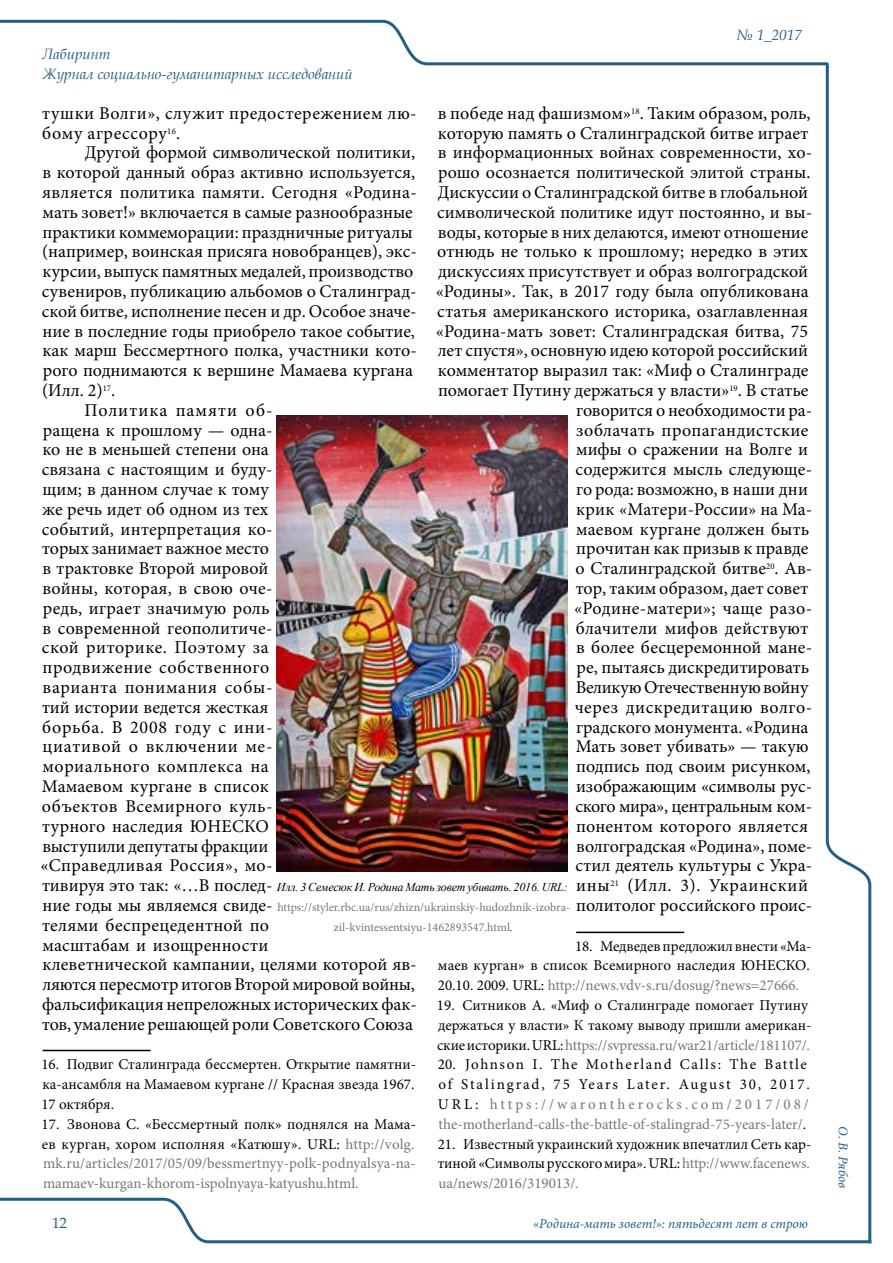
<style>
.page{position:relative;width:893px;height:1263px;background:#fff}
.page>*{position:absolute;margin:0;border:0;box-sizing:border-box;transform-origin:0 0}
.t1{font:18px/19.8px "Minion Pro";letter-spacing:.005em;color:#000;text-align:right}
.t2{font:18px/19.8px "Minion Pro";letter-spacing:.03em;color:#000}
.t3{font:18px "Minion Pro";letter-spacing:.035em;color:#000}
.t4{font:18px "Minion Pro";letter-spacing:.045em;color:#000}
.t5{font:18px "Minion Pro";letter-spacing:.04em;color:#000}
.t6{font:18px "Minion Pro";letter-spacing:.06em;color:#000}
.t7{font:15px/19.8px "Minion Pro";color:#000;text-align:justify}
.t8{font:15px/19.8px "Minion Pro";letter-spacing:.01em;color:#777;text-align:justify}
.t9{font:15px/19.8px "Minion Pro";letter-spacing:.105em;color:#777}
.t10{font:italic 15px/19.8px "Book Antiqua";color:#235f83}
.t11{font:15px "Book Antiqua";color:#235f83}
.t12{font:italic 13.5px "Minion Pro";color:#235f83}
.t13{font:12px/19.8px "Minion Pro";color:#777;text-align:center}
.t14{font:italic 12px "Times New Roman";letter-spacing:-.015em;color:#000}
.s1{color:#777}
.s2{color:#000}
.s3{font-family:"Times New Roman";font-style:italic;color:#000}
</style>
<div class="page">
<svg style="left:0;top:19px;width:824px;height:47px"></svg>
<svg style="left:824px;top:62px;width:48px;height:1134px"></svg>
<svg style="left:0;top:1196px;width:872px;height:48px"></svg>
<hr style="left:43px;top:1050px;width:108px;height:1px;background:#000">
<hr style="left:576px;top:932px;width:108px;height:1px;background:#000">
<img style="left:277px;top:416px;width:291px;height:455px">
<p class="t10" style="left:43px;top:44px;width:312px">Лабиринт<br>Журнал социально-гуманитарных исследований</p>
<p class="t10" style="left:736px;top:24px;width:67px">№ 1_2017</p>
<p class="t1" style="left:436px;top:103px;width:378px">в победе над фашизмом»<sup>18</sup>. Таким образом, роль, которую память о Сталинградской битве играет в информационных войнах современности, хо&shy;рошо осознается политической элитой страны.<br>Дискуссии о Сталинградской битве в глобальной символической политике идут постоянно, и вы&shy;воды, которые в них делаются, имеют отношение отнюдь не только к прошлому; нередко в этих дискуссиях присутствует и образ волгоградской «Родины». Так, в 2017 году была опубликована статья американского историка, озаглавленная «Родина-мать зовет: Сталинградская битва, 75 лет спустя», основную идею которой российский комментатор выразил так: «Миф о Сталинграде помогает Путину держаться у власти»<sup>19</sup>. В статье говорится о необходимости ра-<br>зоблачать пропагандистские<br>мифы о сражении на Волге и<br>содержится мысль следующе-<br>го рода: возможно, в наши дни<br>крик «Матери-России» на Ма-<br>маевом кургане должен быть<br>прочитан как призыв к правде<br>о Сталинградской битве<sup>20</sup>. Ав-<br>тор, таким образом, дает совет «Родине-матери»; чаще разо-<br>блачители мифов действуют<br>в более бесцеремонной мане-<br>ре, пытаясь дискредитировать<br>Великую Отечественную войну<br>через дискредитацию волго-<br>градского монумента. «Родина<br>Мать зовет убивать» — такую<br>подпись под своим рисунком,<br>изображающим «символы рус-<br>ского мира», центральным ком-<br>понентом которого является<br>волгоградская «Родина», поме-<br>стил деятель культуры с Укра-<br>ины<sup>21</sup> (Илл. 3). Украинский<br>политолог российского проис-</p>
<p class="t7" style="left:438px;top:936px;width:375px;text-indent:137px">18. Медведев предложил внести «Ма&shy;маев курган» в список Всемирного наследия ЮНЕСКО.<br>20.10. 2009. URL: <span class="s1">http://news.vdv-s.ru/dosug/?news=27666.</span></p>
<p class="t7" style="left:437px;top:995px;width:376px;text-align:left">19. Ситников А. «Миф о Сталинграде помогает Путину держаться у власти» К такому выводу пришли американ&shy;ские историки. URL: <span class="s1">https://svpressa.ru/war21/article/181107/.</span></p>
<p class="t9" style="left:438px;top:1055px;width:374px"><span class="s2">20. Johnson I. The Motherland Calls: The Battle of Stalingrad, 75 Years Later. August 30, 2017.<br>URL:</span> https://warontherocks.com/2017/08/ the-motherland-calls-the-battle-of-stalingrad-75-years-later/<span class="s2">.</span></p>
<p class="t7" style="left:438px;top:1134px;width:375px">21. Известный украинский художник впечатлил Сеть кар&shy;тиной «Символы русского мира». URL: <span class="s1">http://www.facenews. ua/news/2016/319013/.</span></p>
<p class="t2" style="left:42px;top:103px;width:376px">тушки Волги», служит предостережением лю&shy;бому агрессору<sup>16</sup>.</p>
<p class="t1" style="left:85px;top:143px;width:332px">Другой формой символической политики,</p>
<p class="t1" style="left:42px;top:163px;width:374px">в которой данный образ активно используется,</p>
<p class="t1" style="left:42px;top:182px;width:376px">является политика памяти. Сегодня «Родина-</p>
<p class="t1" style="left:42px;top:202px;width:372px">мать зовет!» включается в самые разнообразные</p>
<p class="t1" style="left:43px;top:222px;width:372px">практики коммеморации: праздничные ритуалы</p>
<p class="t1" style="left:42px;top:242px;width:376px">(например, воинская присяга новобранцев), экс-</p>
<p class="t1" style="left:42px;top:262px;width:372px">курсии, выпуск памятных медалей, производство</p>
<p class="t1" style="left:42px;top:281px;width:376px">сувениров, публикацию альбомов о Сталинград-</p>
<p class="t1" style="left:42px;top:301px;width:376px">ской битве, исполнение песен и др. Особое значе-</p>
<p class="t1" style="left:43px;top:321px;width:374px">ние в последние годы приобрело такое событие,</p>
<p class="t1" style="left:42px;top:341px;width:376px">как марш Бессмертного полка, участники кото-</p>
<p class="t1" style="left:43px;top:361px;width:372px">рого поднимаются к вершине Мамаева кургана</p>
<p class="t1" style="left:42px;top:380px;width:75px">(Илл. 2)<sup>17</sup>.</p>
<p class="t6" style="left:85px;top:398px;width:189px">Политика памяти об-</p>
<p class="t1" style="left:43px;top:420px;width:231px">ращена к прошлому — одна-</p>
<p class="t1" style="left:42px;top:440px;width:228px">ко не в меньшей степени она</p>
<p class="t1" style="left:42px;top:460px;width:232px">связана с настоящим и буду-</p>
<p class="t1" style="left:43px;top:479px;width:228px">щим; в данном случае к тому</p>
<p class="t1" style="left:42px;top:499px;width:228px">же речь идет об одном из тех</p>
<p class="t1" style="left:42px;top:519px;width:232px">событий, интерпретация ко-</p>
<p class="t1" style="left:42px;top:539px;width:229px">торых занимает важное место</p>
<p class="t1" style="left:42px;top:559px;width:228px">в трактовке Второй мировой</p>
<p class="t1" style="left:42px;top:578px;width:232px">войны, которая, в свою оче-</p>
<p class="t1" style="left:43px;top:598px;width:228px">редь, играет значимую роль</p>
<p class="t1" style="left:42px;top:618px;width:232px">в современной геополитиче-</p>
<p class="t2" style="left:42px;top:638px;width:229px">ской риторике. Поэтому за</p>
<p class="t2" style="left:43px;top:658px;width:228px">продвижение собственного</p>
<p class="t3" style="left:42px;top:675px;width:232px">варианта понимания собы-</p>
<p class="t1" style="left:42px;top:697px;width:228px">тий истории ведется жесткая</p>
<p class="t4" style="left:42px;top:715px;width:232px">борьба. В 2008 году с ини-</p>
<p class="t5" style="left:43px;top:735px;width:231px">циативой о включении ме-</p>
<p class="t3" style="left:42px;top:754px;width:228px">мориального комплекса на</p>
<p class="t1" style="left:42px;top:776px;width:228px">Мамаевом кургане в список</p>
<p class="t2" style="left:42px;top:796px;width:232px">объектов Всемирного куль-</p>
<p class="t1" style="left:42px;top:816px;width:228px">турного наследия ЮНЕСКО</p>
<p class="t1" style="left:42px;top:836px;width:228px">выступили депутаты фракции</p>
<p class="t1" style="left:40px;top:856px;width:234px">«Справедливая Россия», мо-</p>
<p class="t1" style="left:42px;top:875px;width:232px">тивируя это так: «…В послед-</p>
<p class="t1" style="left:43px;top:895px;width:231px">ние годы мы являемся свиде-</p>
<p class="t1" style="left:42px;top:915px;width:229px">телями беспрецедентной по</p>
<p class="t1" style="left:42px;top:935px;width:227px">масштабам и изощренности</p>
<p class="t1" style="left:42px;top:955px;width:376px">клеветнической кампании, целями которой яв-</p>
<p class="t1" style="left:42px;top:974px;width:374px">ляются пересмотр итогов Второй мировой войны,</p>
<p class="t1" style="left:42px;top:994px;width:376px">фальсификация непреложных исторических фак-</p>
<p class="t1" style="left:42px;top:1014px;width:372px">тов, умаление решающей роли Советского Союза</p>
<p class="t7" style="left:41px;top:1055px;width:376px">16. Подвиг Сталинграда бессмертен. Открытие памятни&shy;ка-ансамбля на Мамаевом кургане // Красная звезда 1967.<br>17 октября.</p>
<p class="t8" style="left:41px;top:1114px;width:376px"><span class="s2">17. Звонова С. «Бессмертный полк» поднялся на Мама&shy;ев курган, хором исполняя «Катюшу». URL:</span> http://volg. mk.ru/articles/2017/05/09/bessmertnyy-polk-podnyalsya-na&shy;mamaev-kurgan-khorom-ispolnyaya-katyushu.html.</p>
<p class="t14" style="left:277px;top:879px;width:292px">Илл. 3 Семесюк И. Родина Мать зовет убивать. 2016. URL:</p>
<p class="t13" style="left:277px;top:897px;width:294px">https://styler.rbc.ua/rus/zhizn/ukrainskiy-hudozhnik-izobra&shy;zil-kvintessentsiyu-1462893547.html<span class="s3">.</span></p>
<p class="t11" style="left:52px;top:1212px;width:16px">12</p>
<p class="t12" style="left:533px;top:1214px;width:276px">«Родина-мать зовет!»: пятьдесят лет в строю</p>
<p class="t12" style="left:852px;top:1126px;width:64px;rotate:90deg">О. В. Рябов</p>
</div>
